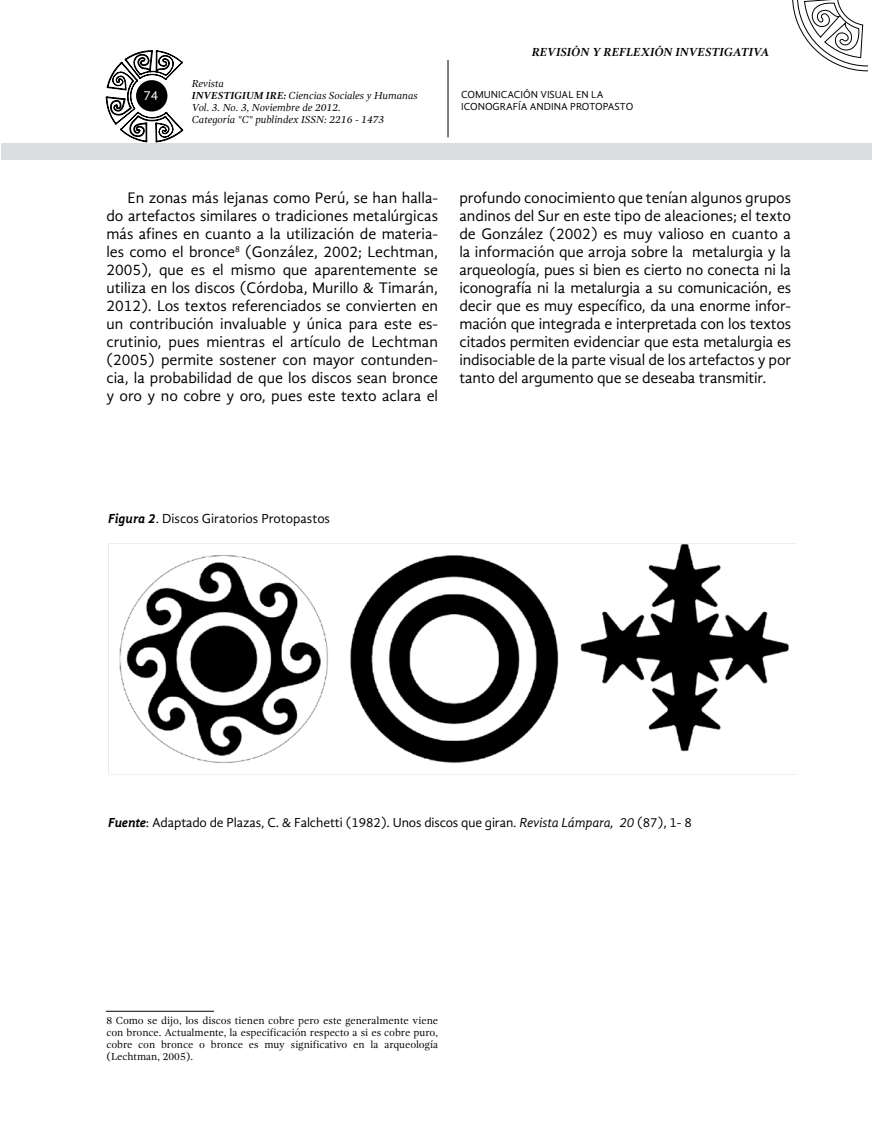
<style>
.page{position:relative;width:872px;height:1127px;background:#fff}
.page>*{position:absolute;margin:0;border:0;box-sizing:border-box;transform-origin:0 0}
.t1{font:15.75px/18px "Gandhi Sans";letter-spacing:-.01em;color:#000;text-align:justify}
.t2{font:13.5px "Gandhi Sans";letter-spacing:-.01em;color:#000}
.t3{font:13.5px "Gandhi Sans";color:#fff}
.t4{font:italic 700 12px "Gandhi Serif";color:#000}
.t5{font:10.5px/12px "Gandhi Serif";color:#000;text-align:justify}
.t6{font:italic 10.5px/12px "Gandhi Serif";color:#000}
.t7{font:10.5px/12px "Gandhi Sans";color:#000}
.s1{font-weight:700}
.s2{font-weight:700;font-style:italic}
.s3{font-style:italic}
</style>
<div class="page">
<svg style="left:106px;top:50px;width:77px;height:92px"></svg>
<hr style="left:447px;top:60px;width:1px;height:77px;background:#000">
<div style="left:1px;top:144px;width:871px;height:16px;background:#dcddde"></div>
<svg style="left:792px;top:0;width:75px;height:72px"></svg>
<img style="left:108px;top:543px;width:688px;height:232px">
<hr style="left:106px;top:1011px;width:108px;height:1px;background:#000">
<p class="t3" style="left:143px;top:88px;width:16px">74</p>
<p class="t6" style="left:192px;top:77px;width:227px">Revista<br><span class="s1">INVESTIGIUM IRE:</span> Ciencias Sociales y Humanas<br>Vol. 3. No. 3, Noviembre de 2012.<br>Categoría "C" publindex ISSN: 2216 - 1473</p>
<p class="t4" style="left:531px;top:45px;width:239px">REVISIÓN Y REFLEXIÓN INVESTIGATIVA</p>
<p class="t7" style="left:461px;top:89px;width:173px">COMUNICACIÓN VISUAL EN LA<br>ICONOGRAFÍA ANDINA PROTOPASTO</p>
<p class="t1" style="left:106px;top:189px;width:333px;text-indent:21px">En zonas más lejanas como Perú, se han halla&shy;do artefactos similares o tradiciones metalúrgicas más afines en cuanto a la utilización de materia&shy;les como el bronce<sup>8</sup> (González, 2002; Lechtman, 2005), que es el mismo que aparentemente se utiliza en los discos (Córdoba, Murillo &amp; Timarán, 2012). Los textos referenciados se convierten en un contribución invaluable y única para este es&shy;crutinio, pues mientras el artículo de Lechtman (2005) permite sostener con mayor contunden&shy;cia, la probabilidad de que los discos sean bronce y oro y no cobre y oro, pues este texto aclara el</p>
<p class="t1" style="left:459px;top:189px;width:333px">profundo conocimiento que tenían algunos grupos andinos del Sur en este tipo de aleaciones; el texto de González (2002) es muy valioso en cuanto a la información que arroja sobre la metalurgia y la arqueología, pues si bien es cierto no conecta ni la iconografía ni la metalurgia a su comunicación, es decir que es muy específico, da una enorme infor&shy;mación que integrada e interpretada con los textos citados permiten evidenciar que esta metalurgia es indisociable de la parte visual de los artefactos y por tanto del argumento que se deseaba transmitir.</p>
<p class="t2" style="left:108px;top:511px;width:223px"><span class="s2">Figura 2</span>. Discos Giratorios Protopastos</p>
<p class="t2" style="left:108px;top:815px;width:585px"><span class="s2">Fuente</span>: Adaptado de Plazas, C. &amp; Falchetti (1982). Unos discos que giran. <span class="s3">Revista Lámpara, 20</span> (87), 1- 8</p>
<p class="t5" style="left:106px;top:1015px;width:333px">8 Como se dijo, los discos tienen cobre pero este generalmente viene con bronce. Actualmente, la especificación respecto a si es cobre puro, cobre con bronce o bronce es muy significativo en la arqueología (Lechtman, 2005).</p>
</div>
